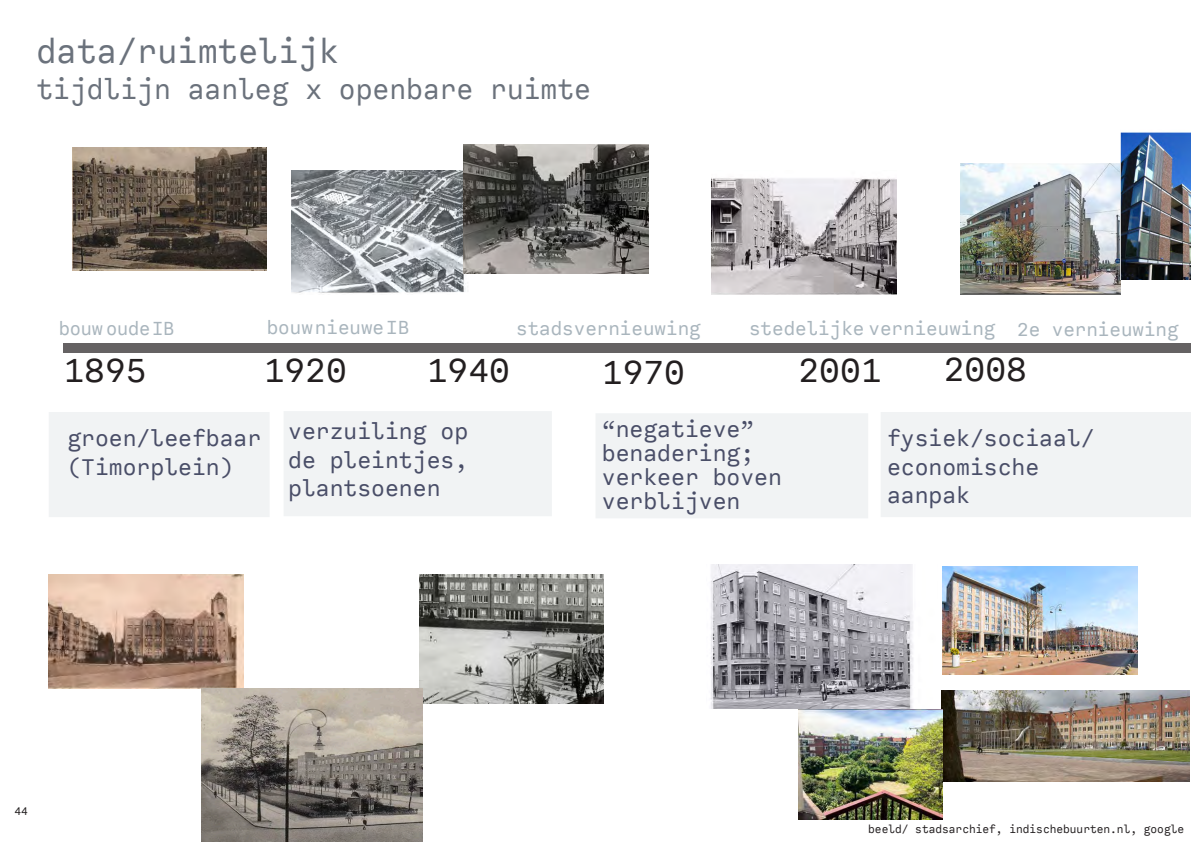
<style>
.page{position:relative;width:1191px;height:842px;background:#fff}
.page>*{position:absolute;margin:0;border:0;box-sizing:border-box;transform-origin:0 0}
.t1{font:36px "Calling Code";color:#231f20}
.t2{font:36px "Calling Code";color:#6b727c}
.t3{font:30px "Calling Code";color:#6b727c}
.t4{font:24px "Calling Code";color:#383b58}
.t5{font:20px "Calling Code";color:#a9b5bd}
.t6{font:12px "Calling Code";color:#231f20}
</style>
<div class="page">
<div style="left:986px;top:343px;width:205px;height:10px;background:#656263"></div>
<div style="left:478px;top:343px;width:140px;height:10px;background:#656263"></div>
<div style="left:63px;top:343px;width:205px;height:10px;background:#656263"></div>
<div style="left:618px;top:343px;width:213px;height:10px;background:#656263"></div>
<div style="left:268px;top:343px;width:210px;height:10px;background:#656263"></div>
<div style="left:831px;top:343px;width:155px;height:10px;background:#656263"></div>
<img style="left:292px;top:170px;width:177px;height:123px">
<img style="left:72px;top:148px;width:195px;height:122px">
<img style="left:463px;top:145px;width:185px;height:128px">
<img style="left:419px;top:575px;width:185px;height:128px">
<img style="left:49px;top:574px;width:194px;height:115px">
<img style="left:201px;top:688px;width:221px;height:153px">
<img style="left:712px;top:178px;width:184px;height:116px">
<img style="left:710px;top:565px;width:203px;height:144px">
<img style="left:960px;top:163px;width:160px;height:131px">
<img style="left:942px;top:690px;width:247px;height:91px">
<img style="left:943px;top:566px;width:194px;height:108px">
<img style="left:798px;top:709px;width:144px;height:110px">
<img style="left:1120px;top:132px;width:71px;height:147px">
<div style="left:49px;top:412px;width:221px;height:105px;background:#f1f3f4"></div>
<div style="left:283px;top:411px;width:269px;height:105px;background:#f1f3f4"></div>
<div style="left:595px;top:413px;width:273px;height:105px;background:#f1f3f4"></div>
<div style="left:881px;top:412px;width:310px;height:105px;background:#f1f3f4"></div>
<p class="t2" style="left:36px;top:29px;width:304px">data/ruimtelijk</p>
<p class="t3" style="left:36px;top:70px;width:556px">tijdlijn aanleg x openbare ruimte</p>
<p class="t5" style="left:59px;top:316px;width:117px">bouw oude IB</p>
<p class="t5" style="left:267px;top:315px;width:144px">bouw nieuwe IB</p>
<p class="t5" style="left:516px;top:316px;width:186px">stadsvernieuwing</p>
<p class="t5" style="left:1017px;top:317px;width:163px">2e vernieuwing</p>
<p class="t5" style="left:749px;top:316px;width:248px">stedelijke vernieuwing</p>
<p class="t1" style="left:63px;top:348px;width:85px">1895</p>
<p class="t1" style="left:264px;top:347px;width:85px">1920</p>
<p class="t1" style="left:427px;top:347px;width:85px">1940</p>
<p class="t1" style="left:602px;top:349px;width:85px">1970</p>
<p class="t1" style="left:798px;top:347px;width:85px">2001</p>
<p class="t1" style="left:944px;top:347px;width:85px">2008</p>
<p class="t4" style="left:67px;top:423px;width:195px">groen/leefbaar</p>
<p class="t4" style="left:67px;top:452px;width:168px">(Timorplein)</p>
<p class="t4" style="left:288px;top:416px;width:181px">verzuiling op</p>
<p class="t4" style="left:288px;top:445px;width:181px">de pleintjes,</p>
<p class="t4" style="left:288px;top:473px;width:154px">plantsoenen</p>
<p class="t4" style="left:602px;top:414px;width:154px">“negatieve”</p>
<p class="t4" style="left:602px;top:438px;width:154px">benadering;</p>
<p class="t4" style="left:602px;top:462px;width:181px">verkeer boven</p>
<p class="t4" style="left:602px;top:486px;width:140px">verblijven</p>
<p class="t4" style="left:887px;top:423px;width:209px">fysiek/sociaal/</p>
<p class="t4" style="left:887px;top:452px;width:154px">economische</p>
<p class="t4" style="left:887px;top:481px;width:85px">aanpak</p>
<p class="t6" style="left:14px;top:803px;width:15px">44</p>
<p class="t6" style="left:868px;top:822px;width:317px">beeld/ stadsarchief, indischebuurten.nl, google</p>
</div>
